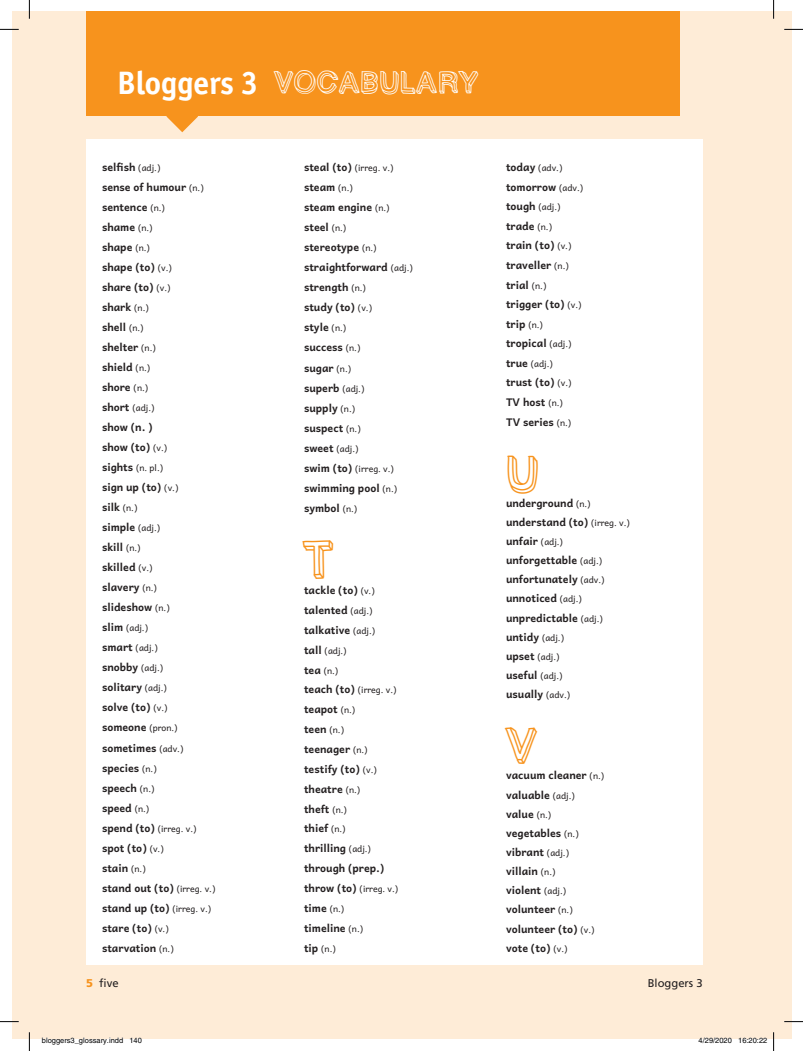
<style>
.page{position:relative;width:803px;height:1051px;background:#fff}
.page>*{position:absolute;margin:0;border:0;box-sizing:border-box;transform-origin:0 0}
.t1{font:45px "Pastel Block";color:#f7931d}
.t2{font:27.5px "Pastel Block";letter-spacing:-.035em;color:#fff}
.t3{font:11.25px "Frutiger";color:#231f20}
.t4{font:700 10.62px/20px "Andika New Basic";color:#231f20}
.t5{font:8.75px "Andika New Basic";color:#231f20}
.t6{font:7.5px "Helvetica";color:#000}
.s1{font-family:"Officina San ITC";font-weight:700;font-size:32.5px}
.s2{font-weight:400;font-size:8.75px}
.s3{font-weight:700;font-size:10.62px}
.s4{font-weight:900;color:#f7931d}
</style>
<div class="page">
<div style="left:12px;top:12px;width:761px;height:1027px;background:#feecd7"></div>
<div style="left:773px;top:12px;width:18px;height:1027px;background:#feecd7"></div>
<div style="left:86px;top:12px;width:594px;height:104px;background:#f7931d"></div>
<svg style="left:166px;top:116px;width:32px;height:16px"></svg>
<div style="left:86px;top:139px;width:617px;height:826px;background:#fff"></div>
<svg style="left:0;top:29px;width:19px;height:1px"></svg>
<svg style="left:784px;top:29px;width:19px;height:1px"></svg>
<svg style="left:0;top:1021px;width:19px;height:1px"></svg>
<svg style="left:784px;top:1021px;width:19px;height:1px"></svg>
<svg style="left:29px;top:0;width:1px;height:19px"></svg>
<svg style="left:29px;top:1032px;width:1px;height:19px"></svg>
<svg style="left:773px;top:0;width:1px;height:19px"></svg>
<svg style="left:773px;top:1032px;width:1px;height:19px"></svg>
<svg style="left:42px;top:1038px;width:81px;height:1px"></svg>
<svg style="left:700px;top:1037px;width:32px;height:2px"></svg>
<svg style="left:739px;top:1038px;width:28px;height:1px"></svg>
<h2 class="t2" style="left:117px;top:70px;width:365px"><span class="s1">Bloggers 3</span> VOCABULARY</h2>
<p class="t4" style="left:102px;top:156px;width:103px">selfish <span class="s2">(adj.)<br></span>sense of humour <span class="s2">(n.) </span>sentence <span class="s2">(n.)<br></span>shame <span class="s2">(n.)<br></span>shape <span class="s2">(n.)<br></span>shape (to) <span class="s2">(v.)<br></span>share (to) <span class="s2">(v.)<br></span>shark <span class="s2">(n.)<br></span>shell <span class="s2">(n.)<br></span>shelter <span class="s2">(n.)<br></span>shield <span class="s2">(n.)<br></span>shore <span class="s2">(n.)</span></p>
<p class="t5" style="left:102px;top:400px;width:54px"><span class="s3">short</span> (adj.)</p>
<p class="t4" style="left:102px;top:416px;width:67px">show (n. ) show (to) <span class="s2">(v.)</span></p>
<p class="t5" style="left:102px;top:460px;width:63px"><span class="s3">sights</span> (n. pl.)</p>
<p class="t4" style="left:102px;top:476px;width:78px">sign up (to) <span class="s2">(v.) </span>silk <span class="s2">(n.)<br></span>simple <span class="s2">(adj.) </span>skill <span class="s2">(n.)<br></span>skilled <span class="s2">(v.) </span>slavery <span class="s2">(n.) </span>slideshow <span class="s2">(n.)</span></p>
<p class="t5" style="left:102px;top:620px;width:48px"><span class="s3">slim</span> (adj.)</p>
<p class="t5" style="left:102px;top:640px;width:57px"><span class="s3">smart</span> (adj.)</p>
<p class="t4" style="left:102px;top:656px;width:83px">snobby <span class="s2">(adj.) </span>solitary <span class="s2">(adj.) </span>solve (to) <span class="s2">(v.) </span>someone <span class="s2">(pron.) </span>sometimes <span class="s2">(adv.) </span>species <span class="s2">(n.) </span>speech <span class="s2">(n.) </span>speed <span class="s2">(n.)</span></p>
<p class="t5" style="left:102px;top:820px;width:96px"><span class="s3">spend (to)</span> (irreg. v.)</p>
<p class="t4" style="left:102px;top:836px;width:115px">spot (to) <span class="s2">(v.)<br></span>stain <span class="s2">(n.)<br></span>stand out (to) <span class="s2">(irreg. v.) </span>stand up (to) <span class="s2">(irreg. v.) </span>stare (to) <span class="s2">(v.) </span>starvation <span class="s2">(n.)</span></p>
<p class="t5" style="left:304px;top:160px;width:91px"><span class="s3">steal (to)</span> (irreg. v.)</p>
<p class="t4" style="left:304px;top:176px;width:110px">steam <span class="s2">(n.)<br></span>steam engine <span class="s2">(n.) </span>steel <span class="s2">(n.)<br></span>stereotype <span class="s2">(n.) </span>straightforward <span class="s2">(adj.) </span>strength <span class="s2">(n.)<br></span>study (to) <span class="s2">(v.)<br></span>style <span class="s2">(n.)<br></span>success <span class="s2">(n.)<br></span>sugar <span class="s2">(n.)<br></span>superb <span class="s2">(adj.)<br></span>supply <span class="s2">(n.)<br></span>suspect <span class="s2">(n.)</span></p>
<p class="t5" style="left:304px;top:440px;width:56px"><span class="s3">sweet</span> (adj.)</p>
<p class="t5" style="left:304px;top:460px;width:91px"><span class="s3">swim (to)</span> (irreg. v.)</p>
<p class="t4" style="left:304px;top:476px;width:95px">swimming pool <span class="s2">(n.) </span>symbol <span class="s2">(n.)</span></p>
<h1 class="t1" style="left:304px;top:539px;width:34px">T</h1>
<p class="t4" style="left:304px;top:579px;width:73px">tackle (to) <span class="s2">(v.) </span>talented <span class="s2">(adj.) </span>talkative <span class="s2">(adj.)</span></p>
<p class="t5" style="left:304px;top:642px;width:44px"><span class="s3">tall</span> (adj.)</p>
<p class="t5" style="left:304px;top:662px;width:36px"><span class="s3">tea</span> (n.)</p>
<p class="t5" style="left:304px;top:682px;width:94px"><span class="s3">teach (to)</span> (irreg. v.)</p>
<p class="t4" style="left:304px;top:698px;width:82px">teapot <span class="s2">(n.)<br></span>teen <span class="s2">(n.) </span>teenager <span class="s2">(n.) </span>testify (to) <span class="s2">(v.) </span>theatre <span class="s2">(n.) </span>theft <span class="s2">(n.)<br></span>thief <span class="s2">(n.) </span>thrilling <span class="s2">(adj.) </span>through (prep.)</p>
<p class="t5" style="left:304px;top:881px;width:96px"><span class="s3">throw (to)</span> (irreg. v.)</p>
<p class="t4" style="left:304px;top:897px;width:61px">time <span class="s2">(n.) </span>timeline <span class="s2">(n.)</span></p>
<p class="t5" style="left:304px;top:940px;width:33px"><span class="s3">tip</span> (n.)</p>
<p class="t5" style="left:506px;top:160px;width:58px"><span class="s3">today</span> (adv.)</p>
<p class="t4" style="left:506px;top:175px;width:79px">tomorrow <span class="s2">(adv.)</span></p>
<p class="t5" style="left:506px;top:199px;width:56px"><span class="s3">tough</span> (adj.)</p>
<p class="t4" style="left:506px;top:215px;width:77px;line-height:19.6px">trade <span class="s2">(n.)<br></span>train (to) <span class="s2">(v.) </span>traveller <span class="s2">(n.) </span>trial <span class="s2">(n.) </span>trigger (to) <span class="s2">(v.) </span>trip <span class="s2">(n.) </span>tropical <span class="s2">(adj.)</span></p>
<p class="t5" style="left:506px;top:356px;width:48px"><span class="s3">true</span> (adj.)</p>
<p class="t4" style="left:506px;top:371px;width:67px;line-height:19.6px">trust (to) <span class="s2">(v.)<br></span>TV host <span class="s2">(n.)<br></span>TV series <span class="s2">(n.)</span></p>
<h1 class="t1" style="left:506px;top:452px;width:37px">U</h1>
<p class="t4" style="left:506px;top:492px;width:125px;line-height:19.1px">underground <span class="s2">(n.) </span>understand (to) <span class="s2">(irreg. v.) </span>unfair <span class="s2">(adj.) </span>unforgettable <span class="s2">(adj.) </span>unfortunately <span class="s2">(adv.) </span>unnoticed <span class="s2">(adj.) </span>unpredictable <span class="s2">(adj.) </span>untidy <span class="s2">(adj.)</span></p>
<p class="t5" style="left:506px;top:649px;width:55px"><span class="s3">upset</span> (adj.)</p>
<p class="t4" style="left:506px;top:664px;width:66px;line-height:19.1px">useful <span class="s2">(adj.) </span>usually <span class="s2">(adv.)</span></p>
<h1 class="t1" style="left:506px;top:725px;width:36px">V</h1>
<p class="t4" style="left:506px;top:765px;width:100px;line-height:19.1px">vacuum cleaner <span class="s2">(n.) </span>valuable <span class="s2">(adj.) </span>value <span class="s2">(n.) </span>vegetables <span class="s2">(n.) </span>vibrant <span class="s2">(adj.)<br></span>villain <span class="s2">(n.)<br></span>violent <span class="s2">(adj.) </span>volunteer <span class="s2">(n.) </span>volunteer (to) <span class="s2">(v.) </span>vote (to) <span class="s2">(v.)</span></p>
<p class="t3" style="left:86px;top:976px;width:34px"><span class="s4">5</span> five</p>
<p class="t3" style="left:648px;top:976px;width:57px">Bloggers 3</p>
<p class="t6" style="left:42px;top:1036px;width:102px">bloggers3_glossary.indd 140</p>
<p class="t6" style="left:698px;top:1036px;width:70px">4/29/2020 16:20:22</p>
</div>
